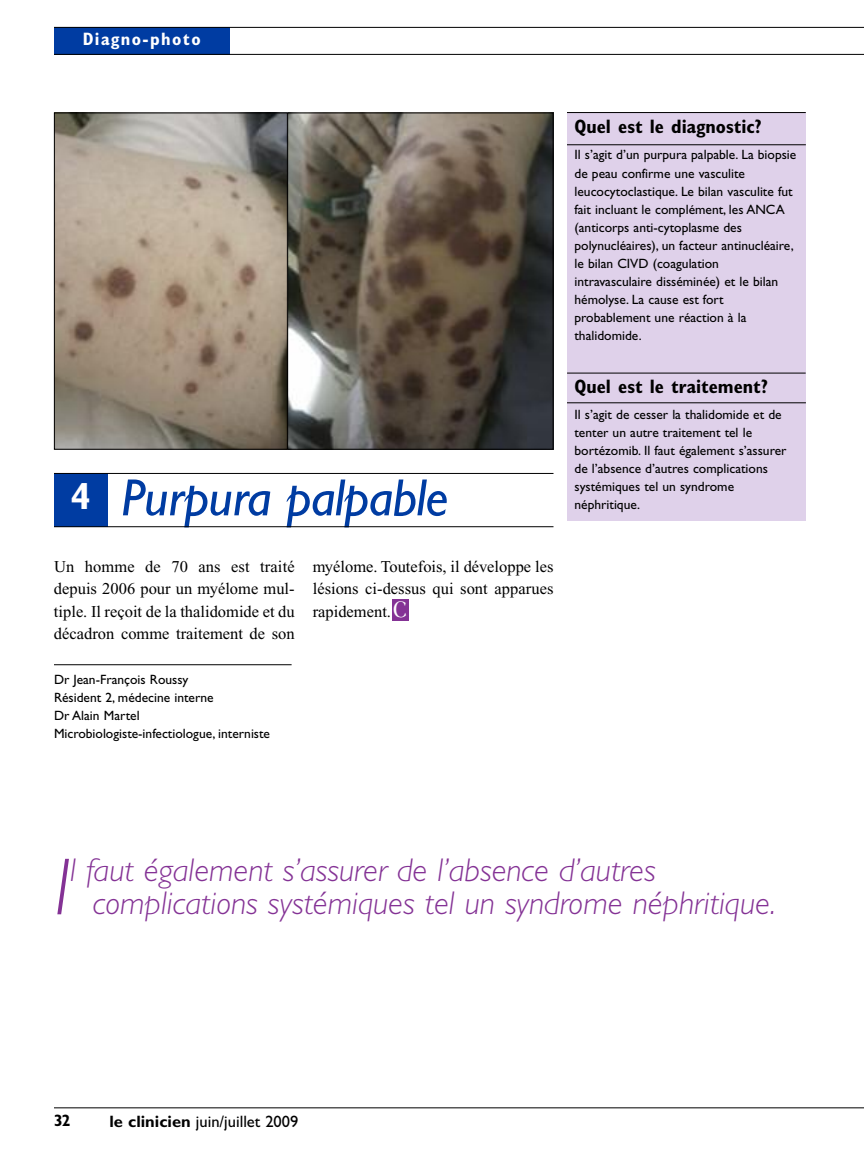
<style>
.page{position:relative;width:864px;height:1175px;background:#fff}
.page>*{position:absolute;margin:0;border:0;box-sizing:border-box;transform-origin:0 0}
.t1{font:italic 300 81.3px "Gill Sans";color:#843295}
.t2{font:italic 52.5px "Gill Sans";letter-spacing:-.015em;color:#003ca2}
.t3{font:700 condensed 37.5px "Gill Sans";color:#fff}
.t4{font:italic 300 33px/33px "Gill Sans";color:#843295}
.t5{font:700 24px "Americana";color:#fff;scale:.74 1}
.t6{font:700 condensed 19.5px "Gill Sans";color:#000}
.t7{font:700 condensed 18px "Gill Sans";letter-spacing:.08em;color:#fff}
.t8{font:16.5px/22.5px "Times New Roman";color:#000;text-align:justify}
.t9{font:16.5px "Gill Sans";color:#000}
.t10{font:700 condensed 16.5px "Gill Sans";color:#000}
.t11{font:13.5px/18px "Gill Sans";color:#000}
.s1{font-weight:700}
</style>
<div class="page">
<div style="left:54px;top:27px;width:176px;height:27px;background:#003ca2"></div>
<hr style="left:54px;top:27px;width:810px;height:1px;background:#000">
<hr style="left:54px;top:54px;width:810px;height:1px;background:#000">
<hr style="left:54px;top:1107px;width:810px;height:1px;background:#000">
<img style="left:56px;top:115px;width:496px;height:332px">
<div style="left:287px;top:113px;width:267px;height:336px;border:1px solid #000"></div>
<div style="left:567px;top:113px;width:239px;height:408px;background:#dfd1ea"></div>
<hr style="left:54px;top:664px;width:238px;height:1px;background:#000">
<div style="left:54px;top:473px;width:54px;height:53px;background:#003ca2"></div>
<hr style="left:567px;top:112px;width:239px;height:1px;background:#000">
<hr style="left:567px;top:144px;width:239px;height:1px;background:#000">
<hr style="left:567px;top:373px;width:239px;height:1px;background:#000">
<hr style="left:567px;top:402px;width:239px;height:1px;background:#000">
<div style="left:54px;top:113px;width:234px;height:336px;border:1px solid #000"></div>
<hr style="left:54px;top:473px;width:500px;height:1px;background:#000">
<hr style="left:54px;top:526px;width:500px;height:1px;background:#000">
<div style="left:392px;top:598px;width:17px;height:22px;background:#843295"></div>
<h3 class="t7" style="left:83px;top:32px;width:120px">Diagno-photo</h3>
<h3 class="t3" style="left:71px;top:482px;width:21px">4</h3>
<h2 class="t2" style="left:122px;top:478px;width:328px">Purpura palpable</h2>
<p class="t8" style="left:54px;top:556px;width:242px">Un homme de 70 ans est traité depuis 2006 pour un myélome mul&shy;tiple. Il reçoit de la thalidomide et du décadron comme traitement de son</p>
<p class="t8" style="left:313px;top:556px;width:242px">myélome. Toutefois, il développe les lésions ci-dessus qui sont apparues rapidement.</p>
<h3 class="t5" style="left:393px;top:600px;width:20px">C</h3>
<p class="t11" style="left:54px;top:671px;width:218px">Dr Jean-François Roussy<br>Résident 2, médecine interne<br>Dr Alain Martel<br>Microbiologiste-infectiologue, interniste</p>
<h3 class="t6" style="left:574px;top:119px;width:189px">Quel est le diagnostic?</h3>
<p class="t11" style="left:574px;top:147px;width:223px">Il s’agit d’un purpura palpable. La biopsie de peau confirme une vasculite leucocytoclastique. Le bilan vasculite fut fait incluant le complément, les ANCA (anticorps anti-cytoplasme des polynucléaires), un facteur antinucléaire, le bilan CIVD (coagulation intravasculaire disséminée) et le bilan hémolyse. La cause est fort probablement une réaction à la thalidomide.</p>
<h3 class="t6" style="left:574px;top:379px;width:195px">Quel est le traitement?</h3>
<p class="t11" style="left:574px;top:407px;width:214px">Il s’agit de cesser la thalidomide et de tenter un autre traitement tel le bortézomib. Il faut également s’assurer de l’absence d’autres complications systémiques tel un syndrome néphritique.</p>
<h1 class="t1" style="left:54px;top:856px;width:18px">I</h1>
<h3 class="t4" style="left:93px;top:856px;width:685px;text-indent:-23px">l faut également s’assurer de l’absence d’autres complications systémiques tel un syndrome néphritique.</h3>
<p class="t10" style="left:54px;top:1114px;width:18px">32</p>
<p class="t9" style="left:110px;top:1115px;width:190px"><span class="s1">le clinicien</span> juin/juillet 2009</p>
</div>
